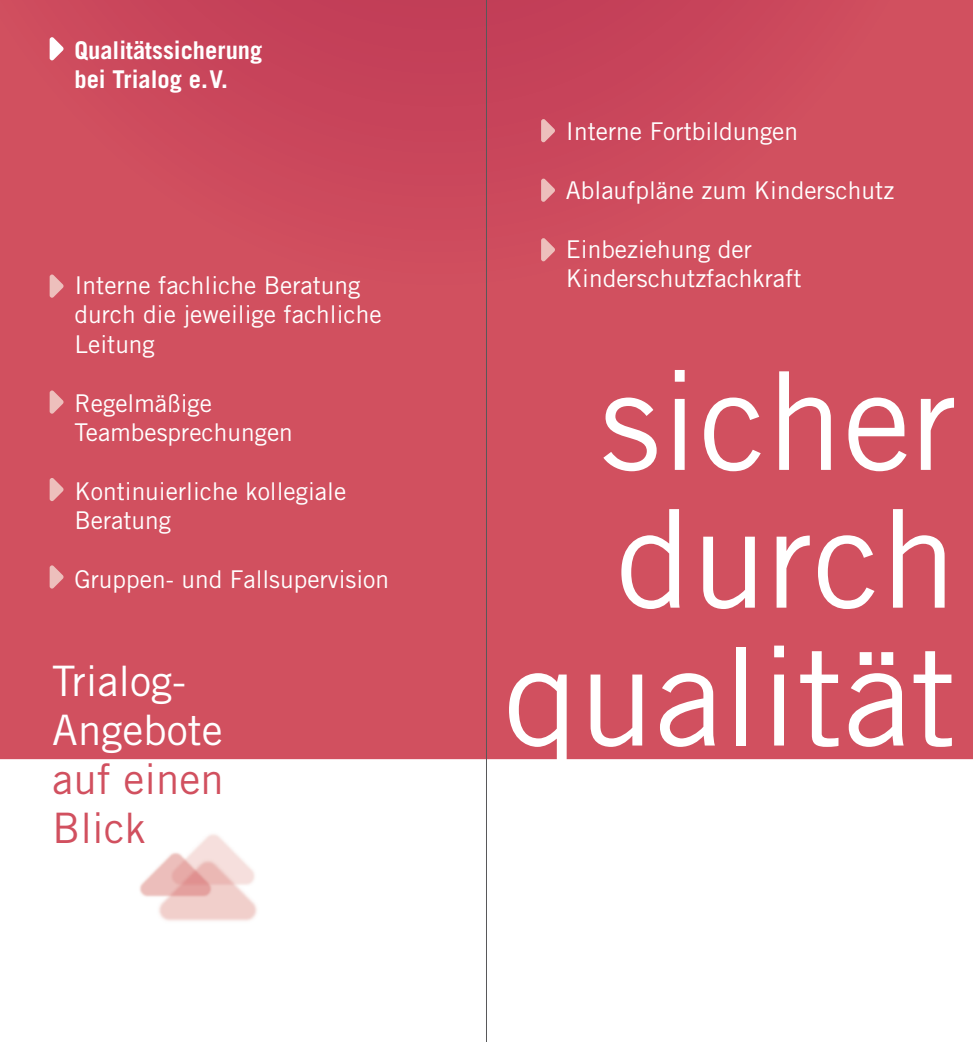
<style>
.page{position:relative;width:973px;height:1042px;background:#fff}
.page>*{position:absolute;margin:0;border:0;box-sizing:border-box;transform-origin:0 0}
.t1{font:136.5px/137.7px "Trade Gothic";color:#fff;text-align:right}
.t2{font:42px/49px "Trade Gothic";color:#fff}
.t3{font:42px/49px "Trade Gothic";color:#d1505f}
.t4{font:24.5px/29.4px "Trade Gothic";color:#fff}
.t5{font:700 24.5px/29.4px "Trade Gothic";color:#fff}
</style>
<div class="page">
<div style="left:0;top:287px;width:972px;height:472px;background:#d1505f"></div>
<div style="left:0;top:0;width:972px;height:287px;background:#ce4c5e"></div>
<svg style="left:50px;top:274px;width:13px;height:24px"></svg>
<svg style="left:50px;top:390px;width:13px;height:24px"></svg>
<svg style="left:50px;top:478px;width:13px;height:23px"></svg>
<svg style="left:50px;top:565px;width:13px;height:23px"></svg>
<svg style="left:541px;top:119px;width:14px;height:23px"></svg>
<svg style="left:541px;top:179px;width:14px;height:23px"></svg>
<svg style="left:541px;top:238px;width:14px;height:23px"></svg>
<img style="left:139px;top:834px;width:118px;height:87px">
<svg style="left:50px;top:37px;width:13px;height:23px"></svg>
<hr style="left:486px;top:0;width:1px;height:1042px;background:#58585a">
<p class="t5" style="left:74px;top:35px;width:189px">Qualitätssicherung bei Trialog e.V.</p>
<p class="t4" style="left:74px;top:270px;width:308px">Interne fachliche Beratung durch die jeweilige fachliche<br>Leitung</p>
<p class="t4" style="left:74px;top:388px;width:220px">Regelmäßige<br>Teambesprechungen</p>
<p class="t4" style="left:74px;top:476px;width:273px">Kontinuierliche kollegiale<br>Beratung</p>
<p class="t4" style="left:74px;top:564px;width:316px">Gruppen- und Fallsupervision</p>
<h2 class="t2" style="left:52px;top:656px;width:172px">Trialog-<br>Angebote</h2>
<h2 class="t3" style="left:52px;top:754px;width:173px">auf einen<br>Blick</h2>
<p class="t4" style="left:566px;top:116px;width:234px">Interne Fortbildungen</p>
<p class="t4" style="left:566px;top:175px;width:330px">Ablaufpläne zum Kinderschutz</p>
<p class="t4" style="left:566px;top:234px;width:237px">Einbeziehung der<br>Kinderschutzfachkraft</p>
<h1 class="t1" style="left:502px;top:351px;width:455px">sicher durch qualität</h1>
</div>
